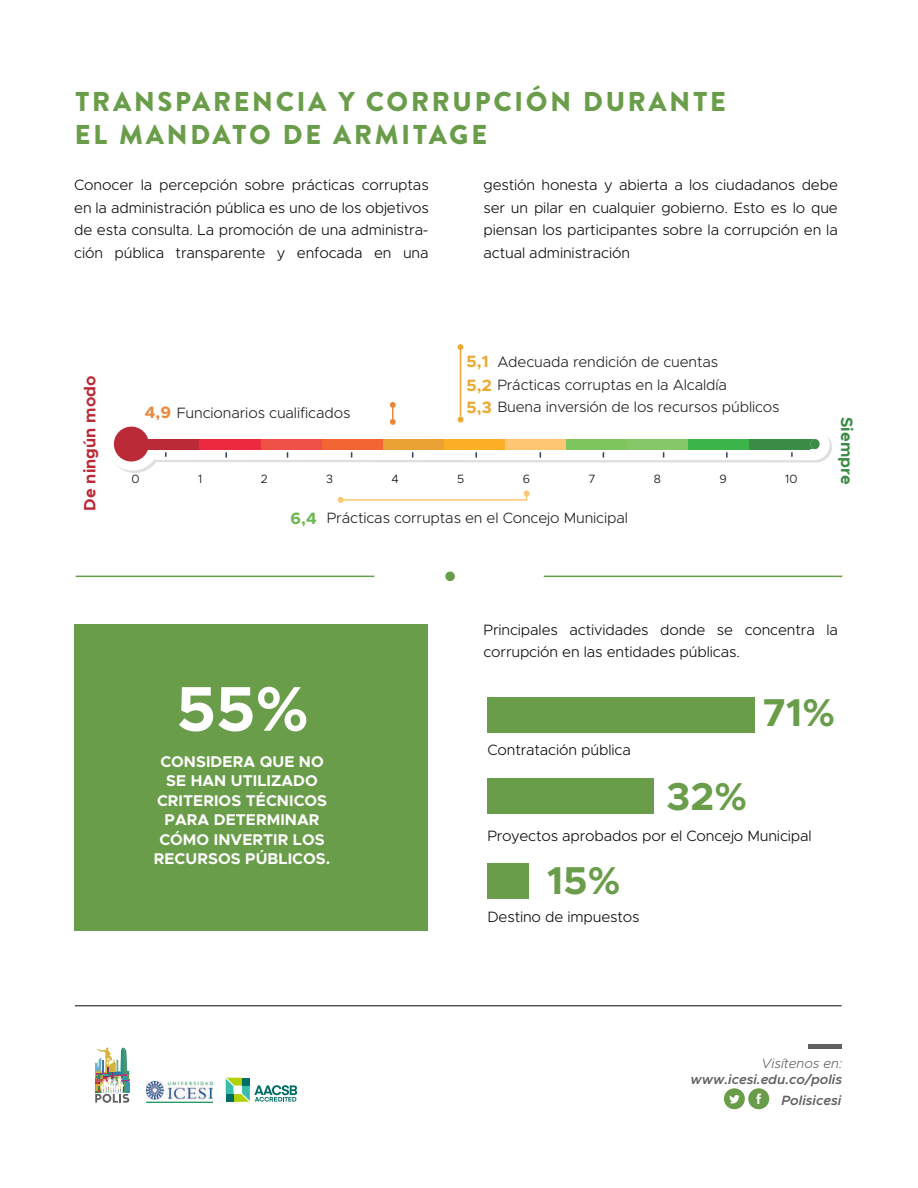
<style>
.page{position:relative;width:918px;height:1188px;background:#fff}
.page>*{position:absolute;margin:0;border:0;box-sizing:border-box;transform-origin:0 0}
.t1{font:700 63.45px "Metropolis";color:#fff}
.t2{font:700 39px "Metropolis";color:#6a9d49}
.t3{font:900 27.3px/32.7px "Brandon Text";letter-spacing:.1em;color:#6a9d49}
.t4{font:700 16.5px "Metropolis";letter-spacing:.005em;color:#ba2a37}
.t5{font:700 16.5px "Metropolis";letter-spacing:.005em;color:#3a8b45}
.t6{font:700 16.5px "Metropolis";color:#eca933}
.t7{font:700 15.6px/19.5px "Metropolis";letter-spacing:.005em;color:#fff;text-align:center}
.t8{font:300 15px/22.5px "Metropolis";letter-spacing:-.01em;color:#0c090d;text-align:justify}
.t9{font:300 15px/22.5px "Metropolis";letter-spacing:-.01em;color:#231f20}
.t10{font:italic 600 13.5px/21px "Metropolis";color:#5f6062;text-align:right}
.t11{font:italic 300 13.5px "Metropolis";color:#5f6062}
.t12{font:300 12px "Metropolis";color:#0c090d}
.s1{font-weight:700;font-size:16.5px;color:#ea8739}
.s2{font-weight:700;font-size:16.5px;color:#eca933}
.s3{font-weight:700;font-size:16.5px;color:#6db751}
</style>
<div class="page">
<div style="left:487px;top:697px;width:268px;height:36px;background:#6a9d49"></div>
<hr style="left:75px;top:1006px;width:767px;height:1px;background:#0d090e">
<svg style="left:95px;top:1047px;width:34px;height:56px"></svg>
<img style="left:146px;top:1082px;width:66px;height:21px">
<div style="left:808px;top:1044px;width:34px;height:5px;background:#5f6062"></div>
<svg style="left:724px;top:1088px;width:45px;height:21px"></svg>
<div style="left:74px;top:625px;width:354px;height:306px;background:#6a9d49"></div>
<div style="left:487px;top:863px;width:42px;height:36px;background:#6a9d49"></div>
<div style="left:487px;top:778px;width:167px;height:36px;background:#6a9d49"></div>
<svg style="left:457px;top:344px;width:7px;height:6px"></svg>
<hr style="left:460px;top:347px;width:1px;height:70px;background:#eca933">
<svg style="left:113px;top:402px;width:719px;height:71px"></svg>
<svg style="left:337px;top:490px;width:193px;height:13px"></svg>
<hr style="left:76px;top:576px;width:298px;height:1px;background:#6a9d49">
<hr style="left:544px;top:576px;width:298px;height:1px;background:#6a9d49">
<div style="left:445px;top:572px;width:10px;height:9px;background:#6a9d49;border-radius:50%"></div>
<svg style="left:226px;top:1078px;width:71px;height:24px"></svg>
<h3 class="t3" style="left:75px;top:85px;width:653px">TRANSPARENCIA Y CORRUPCIÓN DURANTE<br>EL MANDATO DE ARMITAGE</h3>
<p class="t8" style="left:74px;top:174px;width:356px">Conocer la percepción sobre prácticas corruptas en la administración pública es uno de los objetivos de esta consulta. La promoción de una administra&shy;ción pública transparente y enfocada en una</p>
<p class="t8" style="left:484px;top:174px;width:356px">gestión honesta y abierta a los ciudadanos debe ser un pilar en cualquier gobierno. Esto es lo que piensan los participantes sobre la corrupción en la actual administración</p>
<p class="t6" style="left:467px;top:351px;width:24px">5,1</p>
<p class="t9" style="left:497px;top:351px;width:222px">Adecuada rendición de cuentas</p>
<p class="t4" style="left:79px;top:511px;width:137px;rotate:-90deg">De ningún modo</p>
<p class="t9" style="left:145px;top:401px;width:207px"><span class="s1">4,9</span> Funcionarios cualificados</p>
<p class="t9" style="left:467px;top:374px;width:315px"><span class="s2">5,2</span> Prácticas corruptas en la Alcaldía<br><span class="s2">5,3</span> Buena inversión de los recursos públicos</p>
<p class="t12" style="left:132px;top:472px;width:10px">0</p>
<p class="t12" style="left:198px;top:472px;width:6px">1</p>
<p class="t12" style="left:261px;top:472px;width:9px">2</p>
<p class="t12" style="left:326px;top:472px;width:8px">3</p>
<p class="t12" style="left:391px;top:472px;width:9px">4</p>
<p class="t12" style="left:457px;top:472px;width:9px">5</p>
<p class="t12" style="left:523px;top:472px;width:9px">6</p>
<p class="t12" style="left:588px;top:472px;width:9px">7</p>
<p class="t12" style="left:654px;top:472px;width:9px">8</p>
<p class="t12" style="left:719px;top:472px;width:9px">9</p>
<p class="t12" style="left:785px;top:472px;width:14px">10</p>
<p class="t9" style="left:290px;top:506px;width:339px"><span class="s3">6,4</span> Prácticas corruptas en el Concejo Municipal</p>
<p class="t5" style="left:857px;top:417px;width:69px;rotate:90deg">Siempre</p>
<h1 class="t1" style="left:177px;top:669px;width:133px">55%</h1>
<p class="t7" style="left:154px;top:751px;width:178px">CONSIDERA QUE NO<br>SE HAN UTILIZADO<br>CRITERIOS TÉCNICOS<br>PARA DETERMINAR<br>CÓMO INVERTIR LOS<br>RECURSOS PÚBLICOS.</p>
<p class="t8" style="left:484px;top:618px;width:356px">Principales actividades donde se concentra la corrupción en las entidades públicas.</p>
<p class="t8" style="left:487px;top:738px;width:145px">Contratación pública</p>
<h2 class="t2" style="left:763px;top:688px;width:74px">71%</h2>
<h2 class="t2" style="left:667px;top:772px;width:82px">32%</h2>
<p class="t8" style="left:487px;top:825px;width:326px">Proyectos aprobados por el Concejo Municipal</p>
<h2 class="t2" style="left:547px;top:856px;width:75px">15%</h2>
<p class="t8" style="left:487px;top:905px;width:154px">Destino de impuestos</p>
<p class="t11" style="left:762px;top:1055px;width:82px">Visítenos en:</p>
<p class="t10" style="left:691px;top:1069px;width:153px">www.icesi.edu.co/polis<br>Polisicesi</p>
</div>
